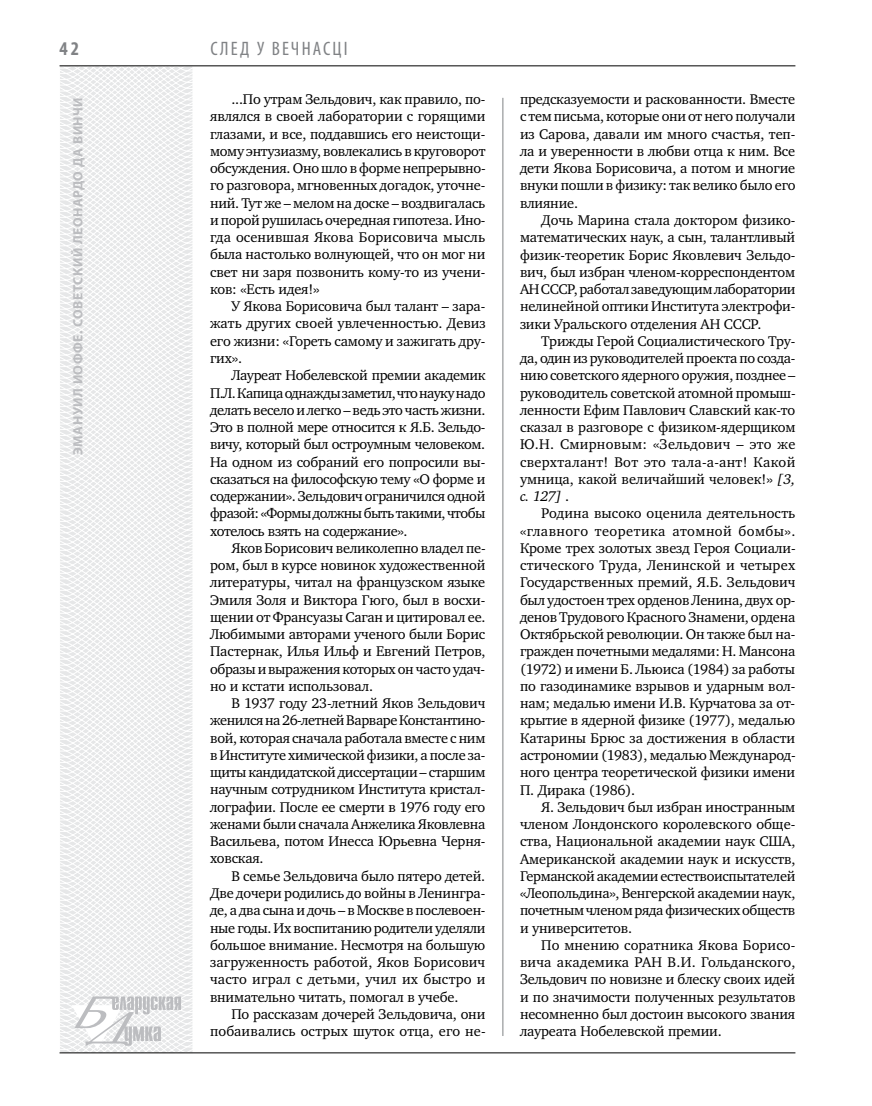
<style>
.page{position:relative;width:872px;height:1106px;background:#fff}
.page>*{position:absolute;margin:0;border:0;box-sizing:border-box;transform-origin:0 0}
.t1{font:condensed 19.5px "Myriad Pro";letter-spacing:.13em;color:#808285}
.t2{font:700 condensed 19.5px "Myriad Pro";color:#808285}
.t3{font:14.4px/17.2px "Charter C";letter-spacing:-.01em;color:#000;text-align:justify}
.t4{font:700 13.5px "Myriad Pro";letter-spacing:.04em;color:#bcbdc0}
.s1{font-style:italic}
</style>
<div class="page">
<svg style="left:59px;top:65px;width:192px;height:989px"></svg>
<hr style="left:502px;top:98px;width:1px;height:938px;background:#808285">
<hr style="left:60px;top:1052px;width:735px;height:1px;background:#000">
<svg style="left:71px;top:996px;width:110px;height:53px"></svg>
<hr style="left:60px;top:65px;width:735px;height:1px;background:#000">
<h1 class="t2" style="left:60px;top:37px;width:21px">42</h1>
<p class="t4" style="left:69px;top:455px;width:359px;rotate:-90deg">Эмануил ИОФФЕ. Советский Леонардо да Винчи</p>
<h1 class="t1" style="left:210px;top:37px;width:92px">След у вечнас</h1>
<h1 class="t1" style="left:332px;top:37px;width:17px">ці</h1>
<p class="t3" style="left:210px;top:91px;width:277px;text-indent:21px">...По утрам Зельдович, как правило, по&shy;являлся в своей лаборатории с горящими глазами, и все, поддавшись его неистощи&shy;мому энтузиазму, вовлекались в круговорот обсуждения. Оно шло в форме непрерывно&shy;го разговора, мгновенных догадок, уточне&shy;ний. Тут же – мелом на доске – воздвигалась и порой рушилась очередная гипотеза. Ино&shy;гда осенившая Якова Борисовича мысль была настолько волнующей, что он мог ни свет ни заря позвонить кому-то из учени&shy;ков: «Есть идея!»</p>
<p class="t3" style="left:210px;top:298px;width:277px;text-indent:21px">У Якова Борисовича был талант – зара&shy;жать других своей увлеченностью. Девиз его жизни: «Гореть самому и зажигать дру&shy;гих».</p>
<p class="t3" style="left:210px;top:367px;width:277px;text-indent:21px">Лауреат Нобелевской премии академик П.Л. Капица однажды заметил, что науку надо делать весело и легко – ведь это часть жизни.<br>Это в полной мере относится к Я.Б. Зельдо&shy;вичу, который был остроумным человеком.<br>На одном из собраний его попросили вы&shy;сказаться на философскую тему «О форме и содержании». Зельдович ограничился одной фразой: «Формы должны быть такими, чтобы хотелось взять на содержание».</p>
<p class="t3" style="left:210px;top:539px;width:277px;text-indent:21px">Яков Борисович великолепно владел пе&shy;ром, был в курсе новинок художественной литературы, читал на французском языке Эмиля Золя и Виктора Гюго, был в восхи&shy;щении от Франсуазы Саган и цитировал ее.<br>Любимыми авторами ученого были Борис Пастернак, Илья Ильф и Евгений Петров, образы и выражения которых он часто удач&shy;но и кстати использовал.</p>
<p class="t3" style="left:210px;top:694px;width:277px;text-indent:21px">В 1937 году 23-летний Яков Зельдович женился на 26-летней Варваре Константино&shy;вой, которая сначала работала вместе с ним в Институте химической физики, а после за&shy;щиты кандидатской диссертации – старшим научным сотрудником Института кристал&shy;лографии. После ее смерти в 1976 году его женами были сначала Анжелика Яковлевна Васильева, потом Инесса Юрьевна Черня&shy;ховская.</p>
<p class="t3" style="left:210px;top:867px;width:277px;text-indent:21px">В семье Зельдовича было пятеро детей.<br>Две дочери родились до войны в Ленингра&shy;де, а два сына и дочь – в Москве в послевоен&shy;ные годы. Их воспитанию родители уделяли большое внимание. Несмотря на большую загруженность работой, Яков Борисович часто играл с детьми, учил их быстро и внимательно читать, помогал в учебе.</p>
<p class="t3" style="left:210px;top:1005px;width:277px;text-align:right">По рассказам дочерей Зельдовича, они побаивались острых шуток отца, его не-</p>
<p class="t3" style="left:520px;top:91px;width:277px">предсказуемости и раскованности. Вместе с тем письма, которые они от него получали из Сарова, давали им много счастья, теп&shy;ла и уверенности в любви отца к ним. Все дети Якова Борисовича, а потом и многие внуки пошли в физику: так велико было его влияние.</p>
<p class="t3" style="left:520px;top:212px;width:277px;text-indent:21px">Дочь Марина стала доктором физико&shy;математических наук, а сын, талантливый физик-теоретик Борис Яковлевич Зельдо&shy;вич, был избран членом-корреспондентом АН СССР, работал заведующим лаборатории нелинейной оптики Института электрофи&shy;зики Уральского отделения АН СССР.</p>
<p class="t3" style="left:520px;top:332px;width:277px;text-indent:21px">Трижды Герой Социалистического Тру&shy;да, один из руководителей проекта по созда&shy;нию советского ядерного оружия, позднее – руководитель советской атомной промыш&shy;ленности Ефим Павлович Славский как-то сказал в разговоре с физиком-ядерщиком Ю.Н. Смирновым: «Зельдович – это же сверхталант! Вот это тала-а-ант! Какой умница, какой величайший человек!» <span class="s1">[3, c. 127]</span> .</p>
<p class="t3" style="left:520px;top:505px;width:277px;text-indent:21px">Родина высоко оценила деятельность «главного теоретика атомной бомбы».<br>Кроме трех золотых звезд Героя Социали&shy;стического Труда, Ленинской и четырех Государственных премий, Я.Б. Зельдович был удостоен трех орденов Ленина, двух ор&shy;денов Трудового Красного Знамени, ордена Октябрьской революции. Он также был на&shy;гражден почетными медалями: Н. Мансона (1972) и имени Б. Льюиса (1984) за работы по газодинамике взрывов и ударным вол&shy;нам; медалью имени И.В. Курчатова за от&shy;крытие в ядерной физике (1977), медалью Катарины Брюс за достижения в области астрономии (1983), медалью Международ&shy;ного центра теоретической физики имени П. Дирака (1986).</p>
<p class="t3" style="left:520px;top:798px;width:277px;text-indent:21px">Я. Зельдович был избран иностранным членом Лондонского королевского обще&shy;ства, Национальной академии наук США, Американской академии наук и искусств, Германской академии естествоиспытателей «Леопольдина», Венгерской академии наук, почетным членом ряда физических обществ и университетов.</p>
<p class="t3" style="left:520px;top:936px;width:277px;text-indent:21px">По мнению соратника Якова Борисо&shy;вича академика РАН В.И. Гольданского, Зельдович по новизне и блеску своих идей и по значимости полученных результатов несомненно был достоин высокого звания лауреата Нобелевской премии.</p>
</div>
